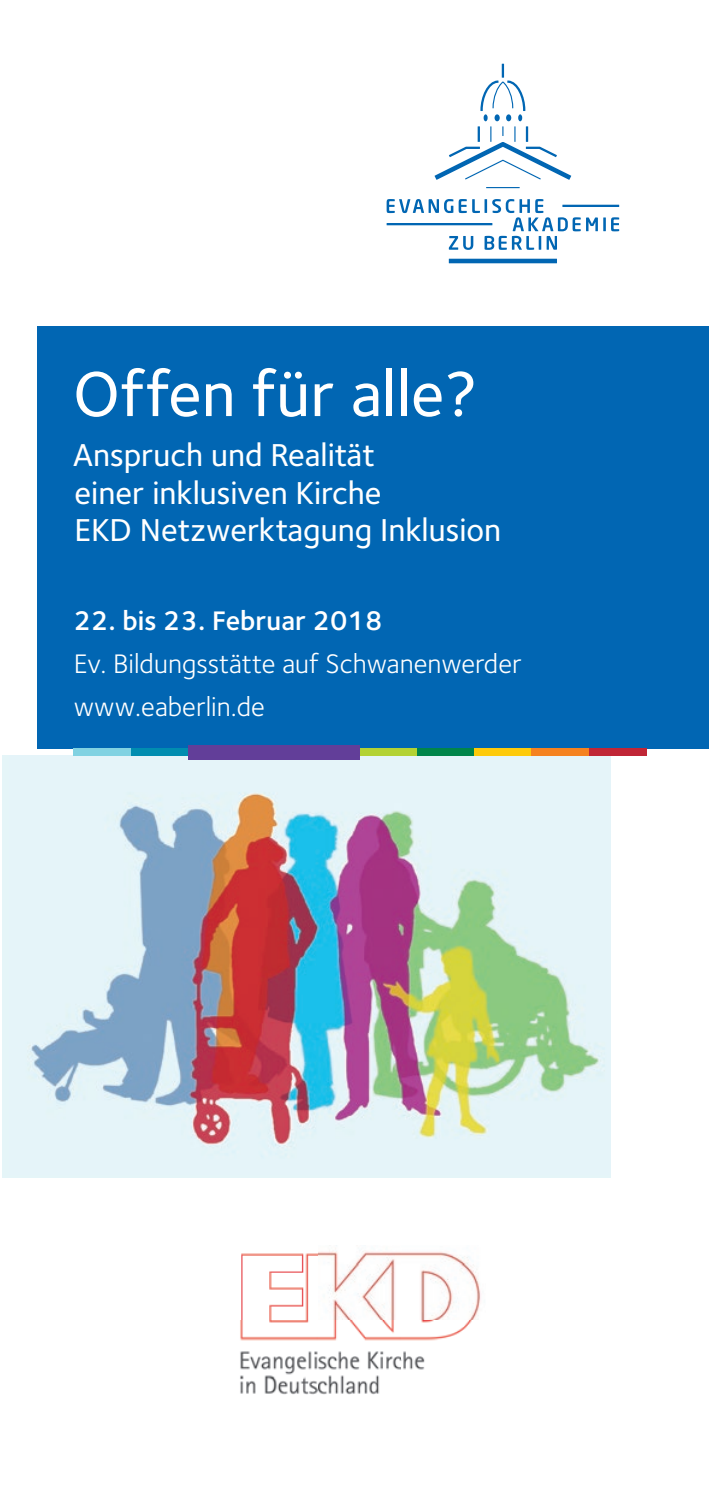
<style>
.page{position:relative;width:709px;height:1489px;background:#fff}
.page>*{position:absolute;margin:0;border:0;box-sizing:border-box;transform-origin:0 0}
.t1{font:500 65.5px "Foundry Sterling";color:#fff}
.t2{font:500 32.75px/37.5px "Foundry Sterling";color:#fff}
.t3{font:27.75px/43px "Foundry Sterling";color:#fff}
.t4{font:600 27.75px "Foundry Sterling";color:#fff}
</style>
<div class="page">
<div style="left:38px;top:326px;width:671px;height:422px;background:#0166b3"></div>
<img style="left:9px;top:755px;width:601px;height:419px">
<div style="left:74px;top:748px;width:57px;height:7px;background:#81d2e2"></div>
<div style="left:131px;top:748px;width:57px;height:7px;background:#008db0"></div>
<div style="left:188px;top:744px;width:172px;height:15px;background:#623e99"></div>
<div style="left:360px;top:748px;width:57px;height:7px;background:#b3d234"></div>
<div style="left:417px;top:748px;width:57px;height:7px;background:#00854a"></div>
<div style="left:474px;top:748px;width:58px;height:7px;background:#feca0a"></div>
<div style="left:532px;top:748px;width:57px;height:7px;background:#f58220"></div>
<div style="left:589px;top:748px;width:57px;height:7px;background:#c02636"></div>
<svg style="left:586px;top:217px;width:12px;height:14px"></svg>
<hr style="left:603px;top:217px;width:3px;height:14px;background:#0166b3">
<svg style="left:611px;top:217px;width:8px;height:14px"></svg>
<svg style="left:386px;top:199px;width:194px;height:51px"></svg>
<hr style="left:449px;top:259px;width:108px;height:4px;background:#0166b3">
<hr style="left:386px;top:223px;width:106px;height:2px;background:#0166b3">
<hr style="left:562px;top:205px;width:57px;height:2px;background:#0166b3">
<svg style="left:486px;top:187px;width:33px;height:1px"></svg>
<svg style="left:434px;top:64px;width:137px;height:116px"></svg>
<img style="left:240px;top:1245px;width:241px;height:150px">
<h1 class="t1" style="left:73px;top:356px;width:406px">Offen für alle?</h1>
<p class="t2" style="left:73px;top:436px;width:429px">Anspruch und Realität<br>einer inklusiven Kirche<br>EKD Netzwerktagung Inklusion</p>
<p class="t4" style="left:74px;top:604px;width:310px">22. bis 23. Februar 2018</p>
<p class="t3" style="left:74px;top:642px;width:449px">Ev. Bildungsstätte auf Schwanenwerder www.eaberlin.de</p>
</div>
